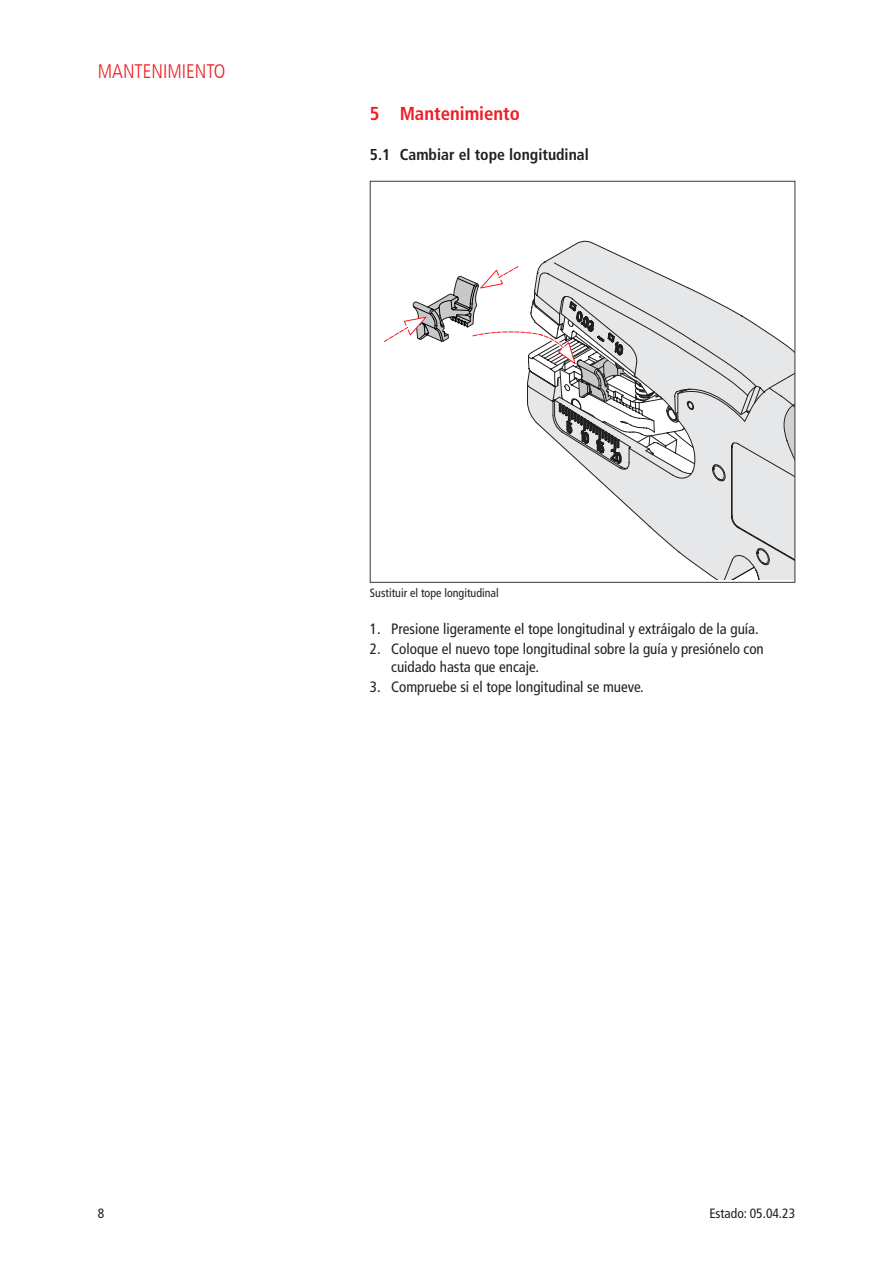
<style>
.page{position:relative;width:893px;height:1263px;background:#fff}
.page>*{position:absolute;margin:0;border:0;box-sizing:border-box;transform-origin:0 0}
.t1{font:300 condensed 19.5px "Frutiger LT Com";color:#ee1d23}
.t2{font:700 condensed 18.75px "Frutiger LT Com";color:#ee1d23}
.t3{font:700 condensed 15.75px "Frutiger LT Com";color:#231f20}
.t4{font:condensed 15px/18px "Frutiger LT Com";color:#231f20}
.t5{font:condensed 13.5px "Frutiger LT Com";color:#231f20}
.t6{font:condensed 12px "Frutiger LT Com";color:#231f20}
</style>
<div class="page">
<svg style="left:544px;top:240px;width:90px;height:22px"></svg>
<svg style="left:383px;top:262px;width:410px;height:317px"></svg>
<h1 class="t1" style="left:98px;top:60px;width:35px">MANTENI</h1>
<h1 class="t1" style="left:167px;top:60px;width:24px">MIENTO</h1>
<p class="t2" style="left:370px;top:103px;width:151px">5 Mantenimiento</p>
<p class="t3" style="left:370px;top:146px;width:220px">5.1 Cambiar el tope longitudinal</p>
<p class="t6" style="left:370px;top:586px;width:130px">Sustituir el tope longitudinal</p>
<p class="t4" style="left:370px;top:620px;width:390px">1. Presione ligeramente el tope longitudinal y extráigalo de la guía.</p>
<p class="t4" style="left:391px;top:640px;width:374px;text-indent:-21px">2. Coloque el nuevo tope longitudinal sobre la guía y presiónelo con cuidado hasta que encaje.</p>
<p class="t4" style="left:370px;top:678px;width:275px">3. Compruebe si el tope longitudinal se mueve.</p>
<p class="t5" style="left:98px;top:1205px;width:8px">8</p>
<p class="t5" style="left:709px;top:1205px;width:87px">Estado: 05.04.23</p>
</div>
